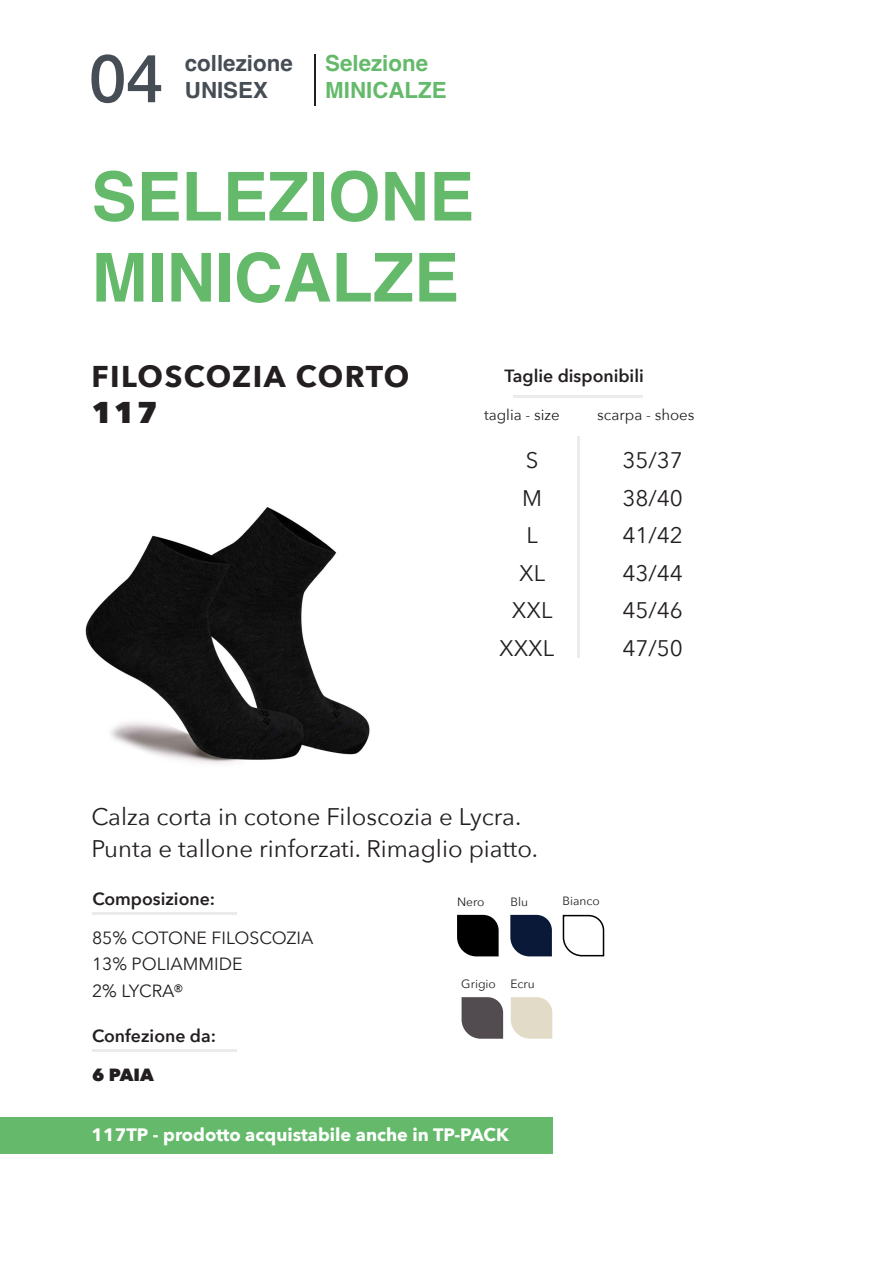
<style>
.page{position:relative;width:893px;height:1263px;background:#fff}
.page>*{position:absolute;margin:0;border:0;box-sizing:border-box;transform-origin:0 0}
.t1{font:700 67.5px "Helvetica";color:#64ba6a}
.t2{font:500 66.9px "Helvetica Neue";color:#474d55}
.t3{font:700 30px "Avenir Next";letter-spacing:.05em;color:#231f20}
.t4{font:800 30px "Avenir Next";color:#231f20}
.t5{font:24px "Avenir Next";color:#231f20}
.t6{font:22.5px "Avenir Next";color:#231f20}
.t7{font:700 22.35px "Helvetica";color:#64ba6a}
.t8{font:700 22.35px "Helvetica";color:#474d55}
.t9{font:700 18px "Avenir Next";color:#fff}
.t10{font:600 17.7px "Avenir Next";color:#231f20}
.t11{font:17.7px "Avenir Next";color:#231f20}
.t12{font:800 17.7px "Avenir Next";color:#231f20}
.t13{font:15px "Avenir Next";color:#231f20}
.t14{font:12px "Avenir Next";color:#231f20}
</style>
<div class="page">
<hr style="left:315px;top:54px;width:1px;height:51px;background:#231f20">
<hr style="left:513px;top:395px;width:129px;height:3px;background:#231f20">
<hr style="left:578px;top:436px;width:2px;height:221px;background:#231f20">
<hr style="left:92px;top:912px;width:145px;height:2px;background:#231f20">
<hr style="left:92px;top:1049px;width:145px;height:3px;background:#231f20">
<svg style="left:457px;top:915px;width:42px;height:41px;background:#141415"></svg>
<svg style="left:510px;top:915px;width:42px;height:41px;background:#1e2b47"></svg>
<svg style="left:562px;top:914px;width:43px;height:43px"></svg>
<img style="left:85px;top:507px;width:285px;height:257px">
<svg style="left:462px;top:997px;width:41px;height:42px;background:#60595d"></svg>
<svg style="left:511px;top:997px;width:41px;height:42px;background:#e3ddcb"></svg>
<div style="left:0;top:1117px;width:552px;height:37px;background:#64ba6a"></div>
<p class="t2" style="left:89px;top:25px;width:76px">04</p>
<p class="t8" style="left:185px;top:49px;width:109px">collezione</p>
<p class="t8" style="left:185px;top:76px;width:85px">UNISEX</p>
<p class="t7" style="left:325px;top:49px;width:104px">Selezione</p>
<p class="t7" style="left:325px;top:76px;width:123px">MINICALZE</p>
<p class="t1" style="left:91px;top:156px;width:384px">SELEZIONE</p>
<p class="t1" style="left:91px;top:237px;width:369px">MINICALZE</p>
<p class="t3" style="left:91px;top:350px;width:319px">FILOSCOZIA CORTO</p>
<p class="t4" style="left:91px;top:394px;width:67px">117</p>
<p class="t10" style="left:504px;top:361px;width:141px">Taglie disponibili</p>
<p class="t13" style="left:484px;top:402px;width:77px">taglia - size</p>
<p class="t13" style="left:597px;top:402px;width:99px">scarpa - shoes</p>
<p class="t6" style="left:526px;top:442px;width:14px">S</p>
<p class="t6" style="left:522px;top:479px;width:21px">M</p>
<p class="t6" style="left:527px;top:517px;width:13px">L</p>
<p class="t6" style="left:519px;top:554px;width:28px">XL</p>
<p class="t6" style="left:512px;top:592px;width:42px">XXL</p>
<p class="t6" style="left:499px;top:629px;width:57px">XXXL</p>
<p class="t6" style="left:622px;top:441px;width:62px">35/37</p>
<p class="t6" style="left:622px;top:479px;width:62px">38/40</p>
<p class="t6" style="left:622px;top:516px;width:62px">41/42</p>
<p class="t6" style="left:622px;top:554px;width:62px">43/44</p>
<p class="t6" style="left:622px;top:591px;width:62px">45/46</p>
<p class="t6" style="left:622px;top:629px;width:62px">47/50</p>
<p class="t5" style="left:91px;top:797px;width:431px">Calza corta in cotone Filoscozia e Lycra.</p>
<p class="t5" style="left:91px;top:828px;width:448px">Punta e tallone rinforzati. Rimaglio piatto.</p>
<p class="t10" style="left:92px;top:883px;width:124px">Composizione:</p>
<p class="t11" style="left:92px;top:923px;width:223px">85% COTONE FILOSCOZIA</p>
<p class="t11" style="left:92px;top:949px;width:152px">13% POLIAMMIDE</p>
<p class="t11" style="left:92px;top:976px;width:93px">2% LYCRA®</p>
<p class="t10" style="left:92px;top:1021px;width:125px">Confezione da:</p>
<p class="t12" style="left:92px;top:1064px;width:63px">6 PAIA</p>
<p class="t14" style="left:457px;top:891px;width:29px">Nero</p>
<p class="t14" style="left:510px;top:891px;width:19px">Blu</p>
<p class="t14" style="left:562px;top:891px;width:39px">Bianco</p>
<p class="t14" style="left:461px;top:973px;width:36px">Grigio</p>
<p class="t14" style="left:510px;top:973px;width:26px">Ecru</p>
<p class="t9" style="left:91px;top:1119px;width:419px">117TP - prodotto acquistabile anche in TP-PACK</p>
</div>
